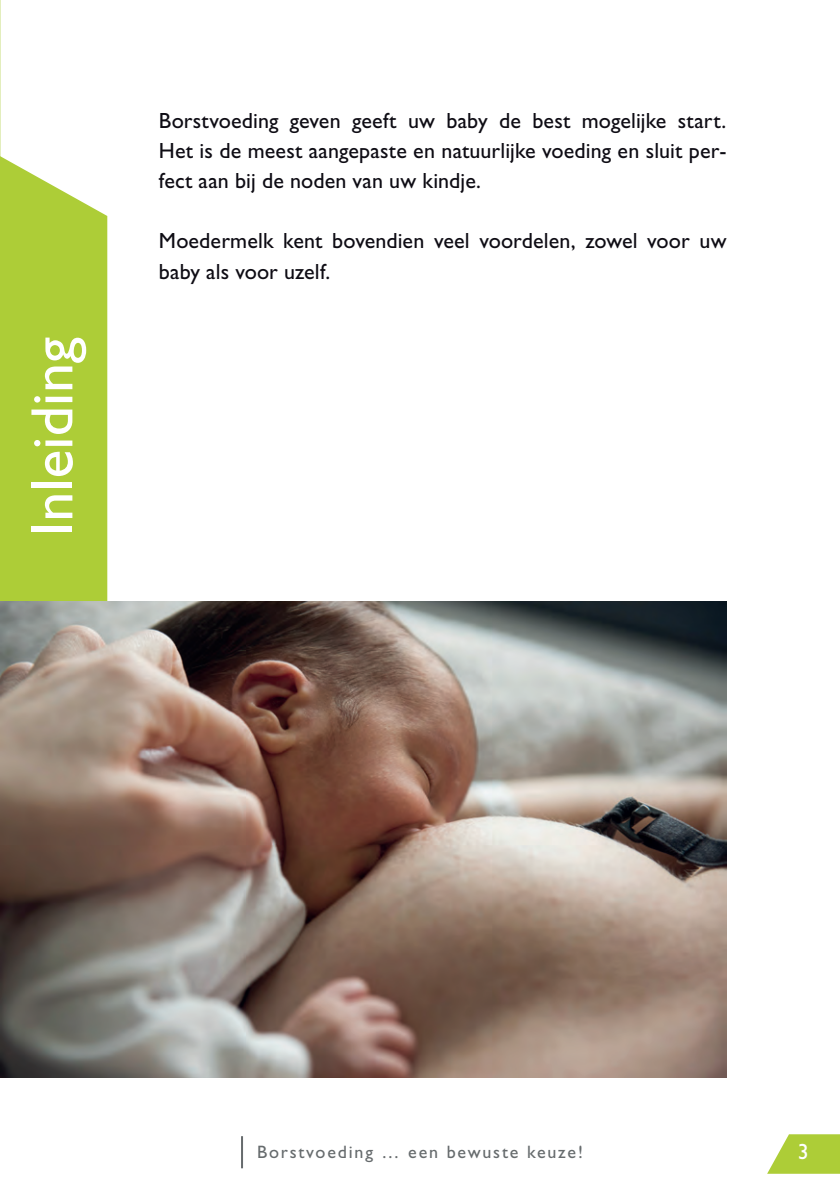
<style>
.page{position:relative;width:840px;height:1191px;background:#fff}
.page>*{position:absolute;margin:0;border:0;box-sizing:border-box;transform-origin:0 0}
.t1{font:60px "Gill Sans Std";color:#fff}
.t2{font:22px/30px "Gill Sans Std";letter-spacing:.005em;color:#0e0c14;text-align:justify}
.t3{font:22px "Gill Sans Std";color:#fff}
.t4{font:18px "Gill Sans Std";letter-spacing:.1em;color:#666b6d}
</style>
<div class="page">
<hr style="left:241px;top:1136px;width:2px;height:32px;background:#666b6d">
<svg style="left:767px;top:1134px;width:72px;height:39px"></svg>
<svg style="left:0;top:0;width:1px;height:156px"></svg>
<svg style="left:0;top:156px;width:107px;height:446px;fill:#adcd37"></svg>
<img style="left:0;top:602px;width:726px;height:475px">
<h1 class="t1" style="left:18px;top:536px;width:201px;rotate:-90deg">Inleiding</h1>
<p class="t2" style="left:159px;top:106px;width:568px">Borstvoeding geven geeft uw baby de best mogelijke start.<br>Het is de meest aangepaste en natuurlijke voeding en sluit per&shy;fect aan bij de noden van uw kindje.</p>
<p class="t2" style="left:159px;top:226px;width:568px">Moedermelk kent bovendien veel voordelen, zowel voor uw baby als voor uzelf.</p>
<p class="t4" style="left:257px;top:1141px;width:327px">Borstvoeding … een bewuste keuze!</p>
<p class="t3" style="left:797px;top:1138px;width:12px">3</p>
</div>
